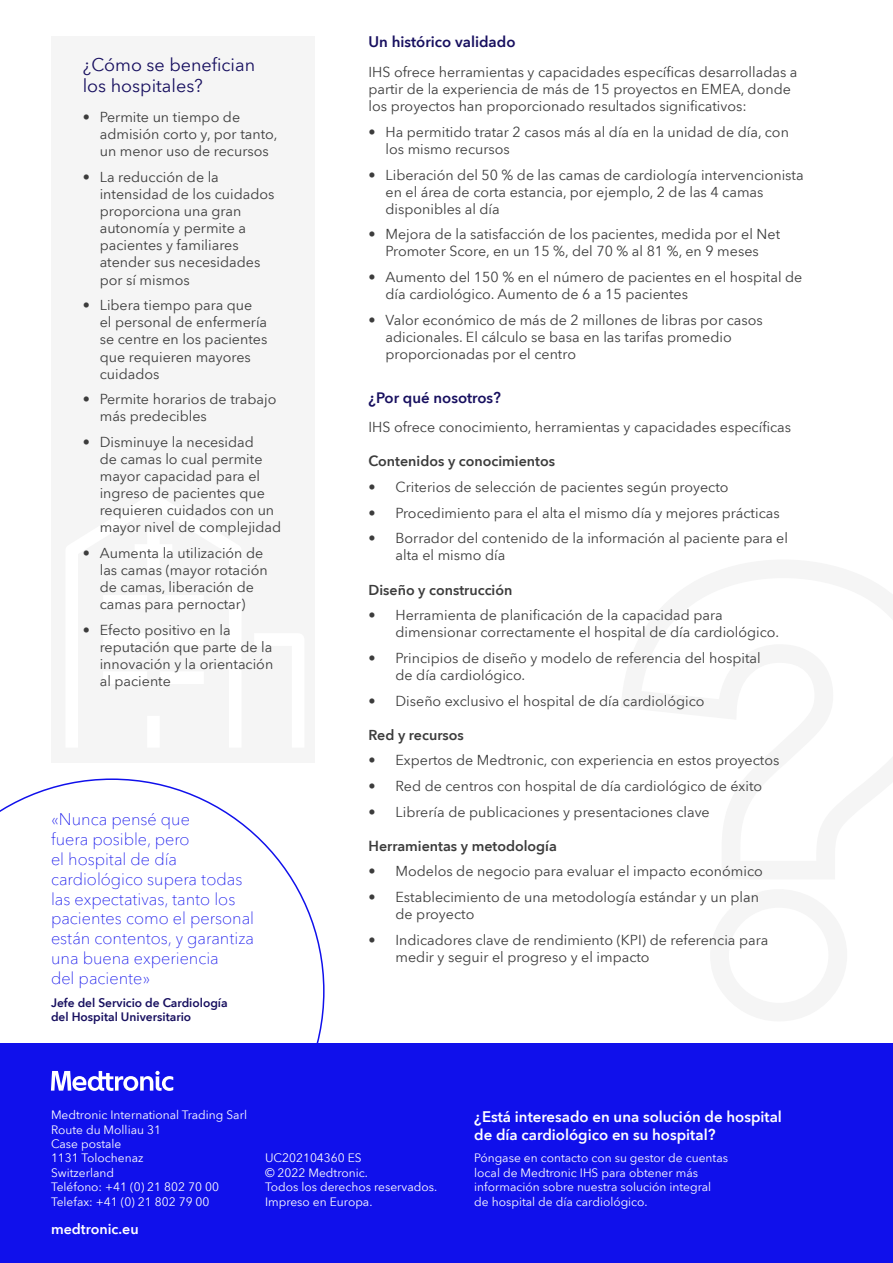
<style>
.page{position:relative;width:893px;height:1263px;background:#fff}
.page>*{position:absolute;margin:0;border:0;box-sizing:border-box;transform-origin:0 0}
.t1{font:18px/21.6px "Avenir Next World";color:#170f5f}
.t2{font:100 16.5px/19.8px "Avenir Next World";color:#1010eb}
.t3{font:600 15px/18px "Avenir Next World";color:#fff}
.t4{font:600 15px "Avenir Next World";color:#170f5f}
.t5{font:14.25px/17.1px "Avenir Next World";color:#3c3c3c}
.t6{font:600 14.25px "Avenir Next World";color:#3c3c3c}
.t7{font:600 14.25px "Avenir Next World";color:#fff}
.t8{font:12px/14.4px "Avenir Next World";color:#fff}
.t9{font:600 12px/14.4px "Avenir Next World";color:#170f5f}
</style>
<div class="page">
<div style="left:51px;top:36px;width:263px;height:727px;background:#f5f5f5"></div>
<svg style="left:0;top:778px;width:325px;height:266px"></svg>
<div style="left:0;top:1044px;width:893px;height:219px;background:#1010eb"></div>
<svg style="left:51px;top:1071px;width:122px;height:20px"></svg>
<p class="t1" style="left:83px;top:54px;width:174px">¿Cómo se benefician los hospitales?</p>
<p class="t5" style="left:100px;top:109px;width:179px;text-indent:-17px">• Permite un tiempo de admisión corto y, por tanto, un menor uso de recursos</p>
<p class="t5" style="left:100px;top:169px;width:176px;text-indent:-17px">• La reducción de la intensidad de los cuidados proporciona una gran autonomía y permite a pacientes y familiares atender sus necesidades por sí mismos</p>
<p class="t5" style="left:100px;top:297px;width:169px;text-indent:-17px">• Libera tiempo para que el personal de enfermería se centre en los pacientes que requieren mayores cuidados</p>
<p class="t5" style="left:100px;top:391px;width:178px;text-indent:-17px">• Permite horarios de trabajo más predecibles</p>
<p class="t5" style="left:100px;top:434px;width:183px;text-indent:-17px">• Disminuye la necesidad<br>de camas lo cual permite mayor capacidad para el ingreso de pacientes que requieren cuidados con un mayor nivel de complejidad</p>
<p class="t5" style="left:100px;top:545px;width:170px;text-indent:-17px">• Aumenta la utilización de las camas (mayor rotación de camas, liberación de camas para pernoctar)</p>
<p class="t5" style="left:100px;top:622px;width:175px;text-indent:-17px">• Efecto positivo en la reputación que parte de la innovación y la orientación al paciente</p>
<p class="t2" style="left:51px;top:810px;width:205px">«Nunca pensé que<br>fuera posible, pero<br>el hospital de día cardiológico supera todas las expectativas, tanto los pacientes como el personal están contentos, y garantiza una buena experiencia<br>del paciente»</p>
<p class="t9" style="left:51px;top:995px;width:178px">Jefe del Servicio de Cardiología del Hospital Universitario</p>
<p class="t4" style="left:368px;top:33px;width:148px">Un histórico validado</p>
<p class="t5" style="left:368px;top:64px;width:431px">IHS ofrece herramientas y capacidades específicas desarrolladas a partir de la experiencia de más de 15 proyectos en EMEA, donde los proyectos han proporcionado resultados significativos:</p>
<p class="t5" style="left:385px;top:123px;width:405px;text-indent:-17px">• Ha permitido tratar 2 casos más al día en la unidad de día, con los mismo recursos</p>
<p class="t5" style="left:385px;top:166px;width:420px;text-indent:-17px">• Liberación del 50 % de las camas de cardiología intervencionista en el área de corta estancia, por ejemplo, 2 de las 4 camas disponibles al día</p>
<p class="t5" style="left:368px;top:226px;width:413px;text-align:center">• Mejora de la satisfacción de los pacientes, medida por el Net<br>Promoter Score, en un 15 %, del 70 % al 81 %, en 9 meses</p>
<p class="t5" style="left:385px;top:269px;width:418px;text-indent:-17px">• Aumento del 150 % en el número de pacientes en el hospital de día cardiológico. Aumento de 6 a 15 pacientes</p>
<p class="t5" style="left:385px;top:311px;width:379px;text-indent:-17px">• Valor económico de más de 2 millones de libras por casos adicionales. El cálculo se basa en las tarifas promedio proporcionadas por el centro</p>
<p class="t4" style="left:368px;top:388px;width:134px">¿Por qué nosotros?</p>
<p class="t5" style="left:368px;top:419px;width:424px">IHS ofrece conocimiento, herramientas y capacidades específicas</p>
<p class="t6" style="left:368px;top:453px;width:188px">Contenidos y conocimientos</p>
<p class="t5" style="left:368px;top:479px;width:362px">• Criterios de selección de pacientes según proyecto</p>
<p class="t5" style="left:368px;top:504px;width:413px">• Procedimiento para el alta el mismo día y mejores prácticas</p>
<p class="t5" style="left:395px;top:530px;width:394px;text-indent:-27px">• Borrador del contenido de la información al paciente para el alta el mismo día</p>
<p class="t6" style="left:368px;top:581px;width:145px">Diseño y construcción</p>
<p class="t5" style="left:395px;top:607px;width:385px;text-indent:-27px">• Herramienta de planificación de la capacidad para dimensionar correctamente el hospital de día cardiológico.</p>
<p class="t5" style="left:395px;top:649px;width:367px;text-indent:-27px">• Principios de diseño y modelo de referencia del hospital de día cardiológico.</p>
<p class="t5" style="left:368px;top:692px;width:338px">• Diseño exclusivo el hospital de día cardiológico</p>
<p class="t6" style="left:368px;top:726px;width:97px">Red y recursos</p>
<p class="t5" style="left:368px;top:752px;width:412px">• Expertos de Medtronic, con experiencia en estos proyectos</p>
<p class="t5" style="left:368px;top:777px;width:395px">• Red de centros con hospital de día cardiológico de éxito</p>
<p class="t5" style="left:368px;top:803px;width:343px">• Librería de publicaciones y presentaciones clave</p>
<p class="t6" style="left:368px;top:837px;width:190px">Herramientas y metodología</p>
<p class="t5" style="left:368px;top:863px;width:396px">• Modelos de negocio para evaluar el impacto económico</p>
<p class="t5" style="left:395px;top:888px;width:365px;text-indent:-27px">• Establecimiento de una metodología estándar y un plan de proyecto</p>
<p class="t5" style="left:395px;top:931px;width:374px;text-indent:-27px">• Indicadores clave de rendimiento (KPI) de referencia para medir y seguir el progreso y el impacto</p>
<p class="t8" style="left:51px;top:1108px;width:197px">Medtronic International Trading Sarl<br>Route du Molliau 31<br>Case postale<br>1131 Tolochenaz<br>Switzerland<br>Teléfono: +41 (0) 21 802 70 00<br>Telefax: +41 (0) 21 802 79 00</p>
<p class="t7" style="left:51px;top:1221px;width:89px">medtronic.eu</p>
<p class="t8" style="left:265px;top:1151px;width:174px">UC202104360 ES<br>© 2022 Medtronic.<br>Todos los derechos reservados.<br>Impreso en Europa.</p>
<p class="t3" style="left:474px;top:1107px;width:309px">¿Está interesado en una solución de hospital de día cardiológico en su hospital?</p>
<p class="t8" style="left:474px;top:1151px;width:255px">Póngase en contacto con su gestor de cuentas local de Medtronic IHS para obtener más información sobre nuestra solución integral de hospital de día cardiológico.</p>
</div>
